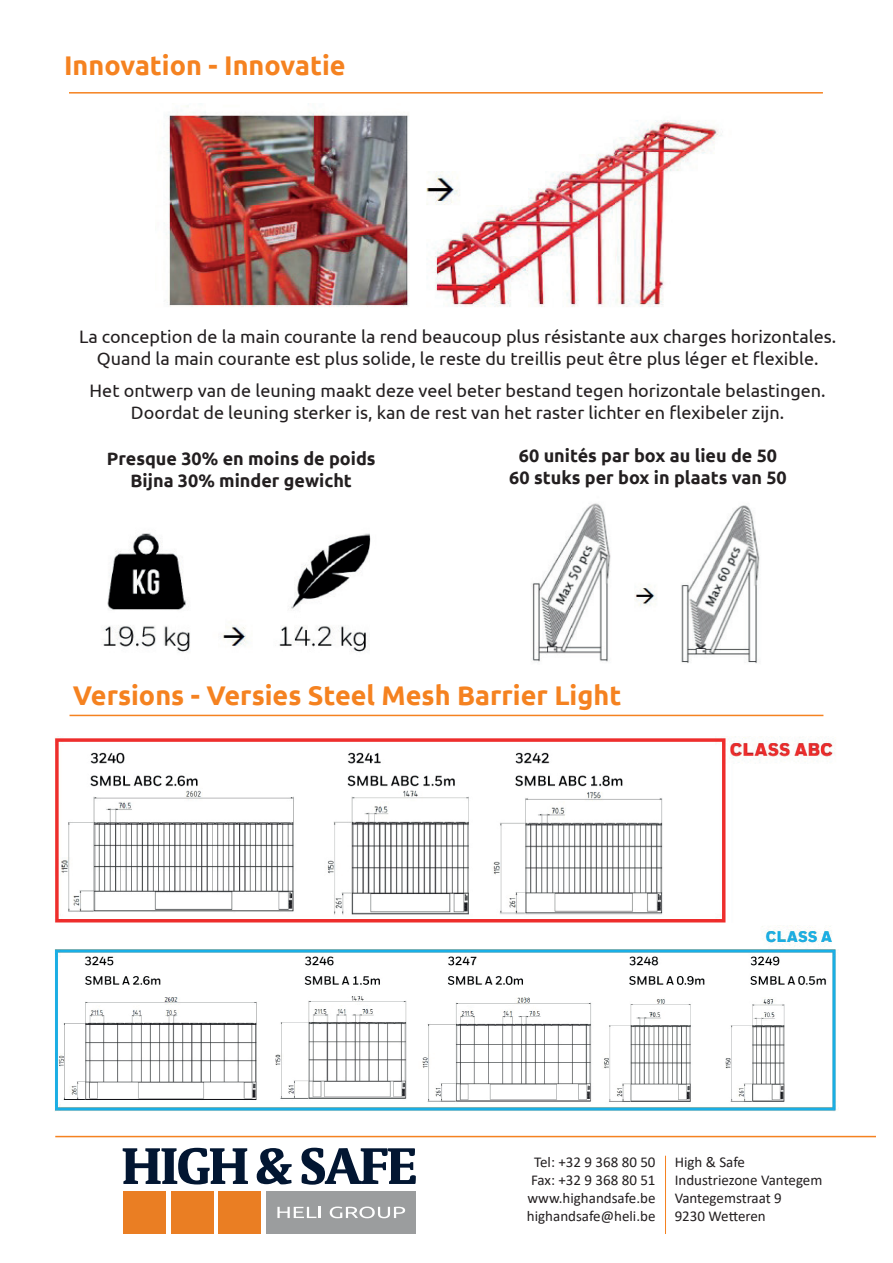
<style>
.page{position:relative;width:893px;height:1263px;background:#fff}
.page>*{position:absolute;margin:0;border:0;box-sizing:border-box;transform-origin:0 0}
.t1{font:700 27px "Ubuntu";color:#f58220}
.t2{font:18px/21.6px "Ubuntu";color:#231f20;text-align:center}
.t3{font:700 18px/21.6px "Ubuntu";color:#231f20;text-align:center}
.t4{font:15px/18px "Calibri";color:#231f20}
</style>
<div class="page">
<hr style="left:665px;top:1156px;width:1px;height:78px;background:#f58220">
<div style="left:171px;top:1191px;width:43px;height:43px;background:#ea7e23"></div>
<div style="left:123px;top:1191px;width:43px;height:43px;background:#ea7e23"></div>
<div style="left:218px;top:1191px;width:43px;height:43px;background:#ea7e23"></div>
<div style="left:266px;top:1191px;width:150px;height:43px;background:#9b9d9e"></div>
<svg style="left:123px;top:1148px;width:125px;height:36px"></svg>
<svg style="left:257px;top:1148px;width:35px;height:36px"></svg>
<svg style="left:302px;top:1148px;width:114px;height:37px"></svg>
<svg style="left:277px;top:1207px;width:44px;height:11px"></svg>
<svg style="left:330px;top:1206px;width:75px;height:12px"></svg>
<hr style="left:55px;top:1136px;width:821px;height:1px;background:#f58220">
<hr style="left:69px;top:92px;width:754px;height:2px;background:#f58220">
<img style="left:54px;top:736px;width:785px;height:375px">
<img style="left:164px;top:103px;width:558px;height:204px">
<img style="left:103px;top:533px;width:268px;height:119px">
<img style="left:532px;top:503px;width:228px;height:161px">
<hr style="left:70px;top:715px;width:753px;height:1px;background:#f58220">
<h1 class="t1" style="left:64px;top:49px;width:283px">Innovation - Innovatie</h1>
<p class="t2" style="left:79px;top:326px;width:759px">La conception de la main courante la rend beaucoup plus résistante aux charges horizontales.<br>Quand la main courante est plus solide, le reste du treillis peut être plus léger et flexible.</p>
<p class="t2" style="left:90px;top:379px;width:737px">Het ontwerp van de leuning maakt deze veel beter bestand tegen horizontale belastingen.<br>Doordat de leuning sterker is, kan de rest van het raster lichter en flexibeler zijn.</p>
<p class="t3" style="left:107px;top:448px;width:270px">Presque 30% en moins de poids<br>Bijna 30% minder gewicht</p>
<p class="t3" style="left:509px;top:444px;width:279px">60 unités par box au lieu de 50<br>60 stuks per box in plaats van 50</p>
<h1 class="t1" style="left:73px;top:678px;width:550px">Versions - Versies Steel Mesh Barrier Light</h1>
<p class="t4" style="left:527px;top:1152px;width:130px;text-align:center">Tel: +32 9 368 80 50<br>Fax: +32 9 368 80 51 www.highandsafe.be highandsafe@heli.be</p>
<p class="t4" style="left:675px;top:1152px;width:149px">High &amp; Safe<br>Industriezone Vantegem<br>Vantegemstraat 9<br>9230 Wetteren</p>
</div>
